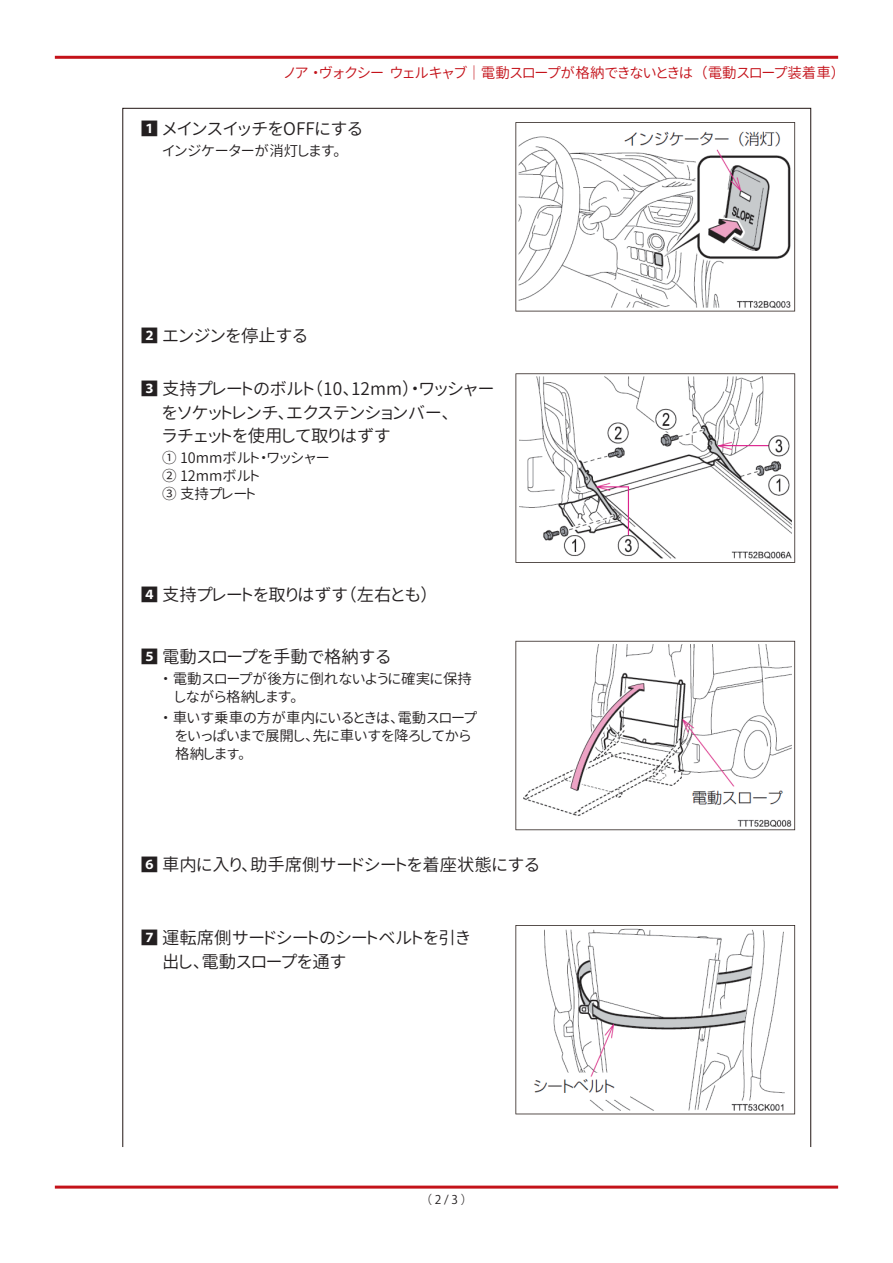
<style>
.page{position:relative;width:893px;height:1263px;background:#fff}
.page>*{position:absolute;margin:0;border:0;box-sizing:border-box;transform-origin:0 0}
.t1{font:17.4px/23.1px "Gen Jyuu Gothic P Normal";color:#231f20}
.t2{font:14.55px/18px "Gen Jyuu Gothic P Normal";color:#231f20}
.t3{font:14.55px "Gen Jyuu Gothic P Normal";color:#c4121a}
.t4{font:12px "Koz Go Pr 6 N";color:#231f20}
.s1{font-family:"Koz Go Pr 6 N";font-weight:700}
.s2{font-size:13.5px}
</style>
<div class="page">
<hr style="left:55px;top:1185px;width:783px;height:3px;background:#c4121a">
<svg style="left:515px;top:122px;width:280px;height:189px"></svg>
<svg style="left:515px;top:641px;width:280px;height:189px"></svg>
<svg style="left:515px;top:925px;width:280px;height:189px"></svg>
<svg style="left:515px;top:373px;width:280px;height:190px"></svg>
<hr style="left:55px;top:56px;width:783px;height:3px;background:#c4121a">
<p class="t3" style="left:284px;top:62px;width:555px">ノア・ヴォクシー ウェルキャブ ｜ 電動スロープが格納できないときは（電動スロープ装着車）</p>
<p class="t1" style="left:141px;top:117px;width:223px"><span class="s1">1</span> メインスイッチをOFFにする</p>
<p class="t2" style="left:162px;top:142px;width:180px">インジケーターが消灯します。</p>
<p class="t1" style="left:141px;top:323px;width:168px"><span class="s1">2</span> エンジンを停止する</p>
<p class="t1" style="left:141px;top:377px;width:355px"><span class="s1">3</span> 支持プレートのボルト（10、12mm）・ワッシャー　 をソケットレンチ、エクステンションバー、<br>　 ラチェットを使用して取りはずす</p>
<p class="t2" style="left:162px;top:448px;width:169px">① 10mmボルト・ワッシャー<br>② 12mmボルト<br>③ 支持プレート</p>
<p class="t1" style="left:141px;top:583px;width:290px"><span class="s1">4</span> 支持プレートを取りはずす（左右とも）</p>
<p class="t1" style="left:141px;top:644px;width:251px"><span class="s1">5</span> 電動スロープを手動で格納する</p>
<p class="t2" style="left:175px;top:669px;width:298px;text-indent:-13px">・ 電動スロープが後方に倒れないように確実に保持しながら格納します。</p>
<p class="t2" style="left:175px;top:708px;width:303px;text-indent:-13px">・ 車いす乗車の方が車内にいるときは、電動スロープをいっぱいまで展開し、先に車いすを降ろしてから格納しま<span class="s2">す。</span></p>
<p class="t1" style="left:141px;top:853px;width:400px"><span class="s1">6</span> 車内に入り、助手席側サードシートを着座状態にする</p>
<p class="t1" style="left:141px;top:926px;width:331px"><span class="s1">7</span> 運転席側サードシートのシートベルトを引き　 出し、電動スロープを通す</p>
<p class="t4" style="left:420px;top:1192px;width:54px">（ 2 / 3 ）</p>
</div>
